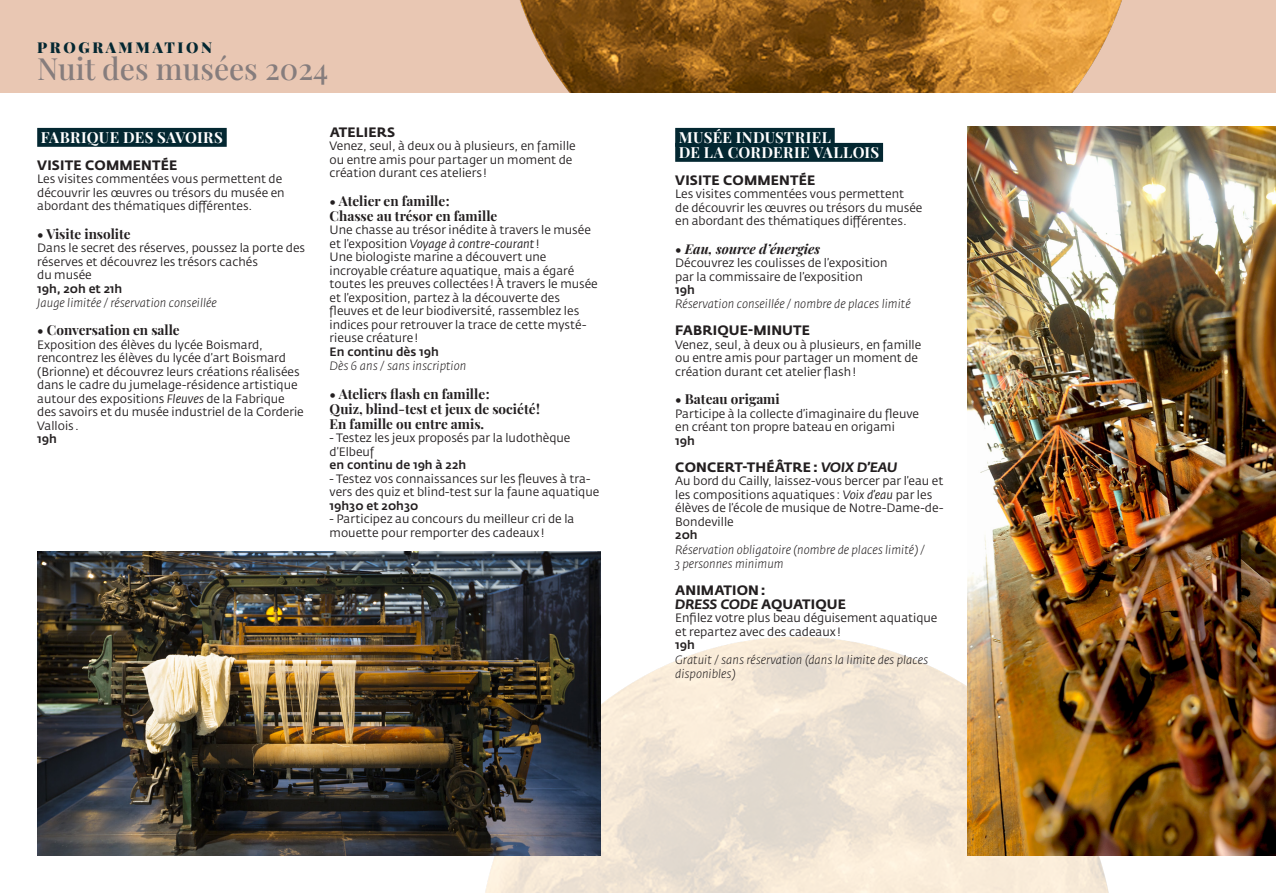
<style>
.page{position:relative;width:1276px;height:893px;background:#fff}
.page>*{position:absolute;margin:0;border:0;box-sizing:border-box;transform-origin:0 0}
.t1{font:500 30px "Playfair Display";color:#867d7d}
.nom_musée{font:700 15px "Playfair Display";letter-spacing:.02em;color:#fff}
.t2{font:900 15px "Playfair Display";letter-spacing:.175em;color:#032731}
.titre_2{font:700 13.5px/15px "Playfair Display";color:#231f20}
.titre_1{font:700 13.5px "Fedra Sans Std";letter-spacing:.01em;color:#231f20}
.titre_2-2{font:italic 700 13.5px "Playfair Display";color:#231f20}
.titre_1-2{font:italic 700 13.5px "Fedra Sans Std";letter-spacing:.01em;color:#231f20}
.texte{font:12px/13.5px "Fedra Sans Std";color:#231f20}
.infos_pratiques{font:italic 300 12px/14.4px "Fedra Sans Std";color:#231f20}
.texte-2{font:500 12px "Fedra Sans Std";color:#231f20}
.s1{font-style:italic}
.s2{font-style:normal}
</style>
<div class="page">
<div style="left:37px;top:128px;width:190px;height:19px;background:#032731"></div>
<div style="left:675px;top:128px;width:159px;height:19px;background:#032731"></div>
<div style="left:675px;top:143px;width:208px;height:19px;background:#032731"></div>
<div style="left:0;top:0;width:638px;height:92px;background:#e9c7b3"></div>
<img style="left:519px;top:0;width:119px;height:92px">
<svg style="left:638px;top:0;width:638px;height:92px;background:#b7854a"></svg>
<img style="left:37px;top:552px;width:564px;height:304px">
<img style="left:967px;top:126px;width:309px;height:730px">
<p class="t2" style="left:37px;top:38px;width:176px">PROGRAMMATION</p>
<p class="t1" style="left:37px;top:46px;width:293px">Nuit des musées 2024</p>
<p class="nom_musée" style="left:41px;top:125px;width:184px">FABRIQUE DES SAVOIRS</p>
<p class="titre_1" style="left:37px;top:156px;width:142px">VISITE COMMENTÉE</p>
<p class="texte" style="left:37px;top:172px;width:249px">Les visites commentées vous permettent de découvrir les œuvres ou trésors du musée en abordant des thématiques différentes.</p>
<p class="titre_2" style="left:37px;top:225px;width:95px">• Visite insolite</p>
<p class="texte" style="left:37px;top:241px;width:269px">Dans le secret des réserves, poussez la porte des réserves et découvrez les trésors cachés<br>du musée</p>
<p class="texte-2" style="left:37px;top:281px;width:87px">19h, 20h et 21h</p>
<p class="infos_pratiques" style="left:37px;top:296px;width:181px">Jauge limitée / réservation conseillée</p>
<p class="titre_2" style="left:37px;top:322px;width:144px">• Conversation en salle</p>
<p class="texte" style="left:37px;top:338px;width:268px">Exposition des élèves du lycée Boismard, rencontrez les élèves du lycée d’art Boismard (Brionne) et découvrez leurs créations réalisées dans le cadre du jumelage-résidence artistique autour des expositions <span class="s1">Fleuves</span> de la Fabrique des savoirs et du musée industriel de la Corderie Vallois .</p>
<p class="texte-2" style="left:37px;top:432px;width:21px">19h</p>
<p class="titre_1" style="left:330px;top:124px;width:67px">ATELIERS</p>
<p class="texte" style="left:330px;top:139px;width:248px">Venez, seul, à deux ou à plusieurs, en famille ou entre amis pour partager un moment de création durant ces ateliers !</p>
<p class="titre_2" style="left:330px;top:192px;width:169px">• Atelier en famille :<br>Chasse au trésor en famille</p>
<p class="texte" style="left:330px;top:223px;width:263px">Une chasse au trésor inédite à travers le musée et l’exposition <span class="s1">Voyage à contre-courant</span>!</p>
<p class="texte" style="left:330px;top:250px;width:218px">Une biologiste marine a découvert une</p>
<p class="texte" style="left:330px;top:264px;width:270px">incroyable créature aquatique, mais a égaré toutes les preuves collectées ! À travers le musée et l’exposition, partez à la découverte des fleuves et de leur biodiversité, rassemblez les indices pour retrouver la trace de cette mysté&shy;rieuse créature!</p>
<p class="texte-2" style="left:330px;top:344px;width:111px">En continu dès 19h</p>
<p class="infos_pratiques" style="left:330px;top:359px;width:138px">Dès 6 ans / sans inscription</p>
<p class="titre_2" style="left:330px;top:385px;width:212px">• Ateliers flash en famille :<br>Quiz, blind-test et jeux de société !<br>En famille ou entre amis.</p>
<p class="texte" style="left:330px;top:431px;width:242px">- Testez les jeux proposés par la ludothèque d’Elbeuf</p>
<p class="texte-2" style="left:330px;top:458px;width:138px">en continu de 19h à 22h</p>
<p class="texte" style="left:330px;top:472px;width:271px">- Testez vos connaissances sur les fleuves à tra&shy;vers des quiz et blind-test sur la faune aquatique</p>
<p class="texte-2" style="left:330px;top:498px;width:90px">19h30 et 20h30</p>
<p class="texte" style="left:330px;top:512px;width:246px">- Participez au concours du meilleur cri de la mouette pour remporter des cadeaux!</p>
<p class="nom_musée" style="left:679px;top:125px;width:154px">MUSÉE INDUSTRIEL</p>
<p class="nom_musée" style="left:679px;top:140px;width:202px">DE LA CORDERIE VALLOIS</p>
<p class="titre_1" style="left:675px;top:171px;width:142px">VISITE COMMENTÉE</p>
<p class="texte" style="left:675px;top:187px;width:249px">Les visites commentées vous permettent<br>de découvrir les œuvres ou trésors du musée en abordant des thématiques différentes.</p>
<p class="titre_2-2" style="left:675px;top:238px;width:146px"><span class="s2">•</span> Eau, source d’énergies</p>
<p class="texte" style="left:675px;top:256px;width:214px">Découvrez les coulisses de l’exposition par la commissaire de l’exposition</p>
<p class="texte-2" style="left:675px;top:282px;width:21px">19h</p>
<p class="infos_pratiques" style="left:675px;top:297px;width:237px">Réservation conseillée / nombre de places limité</p>
<p class="titre_1" style="left:675px;top:322px;width:136px">FABRIQUE-MINUTE</p>
<p class="texte" style="left:675px;top:338px;width:248px">Venez, seul, à deux ou à plusieurs, en famille ou entre amis pour partager un moment de création durant cet atelier flash!</p>
<p class="titre_2" style="left:675px;top:391px;width:106px">• Bateau origami</p>
<p class="texte" style="left:675px;top:407px;width:245px">Participe à la collecte d’imaginaire du fleuve en créant ton propre bateau en origami</p>
<p class="texte-2" style="left:675px;top:433px;width:21px">19h</p>
<p class="titre_1" style="left:675px;top:459px;width:223px">CONCERT-THÉÂTRE: <span class="s1">VOIX D’EAU</span></p>
<p class="texte" style="left:675px;top:474px;width:270px">Au bord du Cailly, laissez-vous bercer par l’eau et les compositions aquatiques : <span class="s1">Voix d’eau</span> par les élèves de l’école de musique de Notre-Dame-de-Bondeville</p>
<p class="texte-2" style="left:675px;top:528px;width:24px">20h</p>
<p class="infos_pratiques" style="left:675px;top:542px;width:251px">Réservation obligatoire (nombre de places limité) /<br>3 personnes minimum</p>
<p class="titre_1" style="left:675px;top:582px;width:92px">ANIMATION:</p>
<p class="titre_1-2" style="left:675px;top:596px;width:172px">DRESS CODE <span class="s2">AQUATIQUE</span></p>
<p class="texte" style="left:675px;top:611px;width:264px">Enfilez votre plus beau déguisement aquatique et repartez avec des cadeaux!</p>
<p class="texte-2" style="left:675px;top:638px;width:21px">19h</p>
<p class="infos_pratiques" style="left:675px;top:652px;width:254px">Gratuit / sans réservation (dans la limite des places disponibles)</p>
</div>
